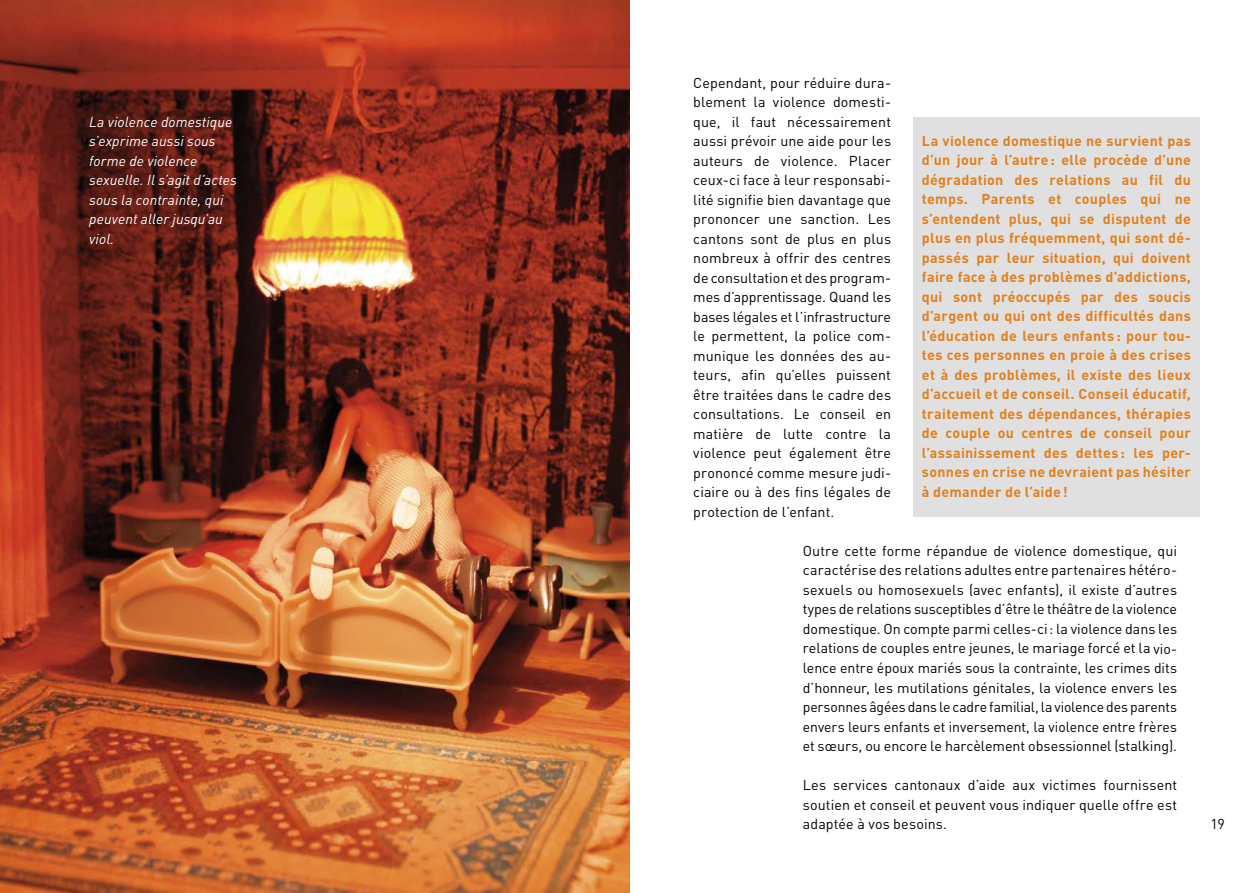
<style>
.page{position:relative;width:1259px;height:893px;background:#fff}
.page>*{position:absolute;margin:0;border:0;box-sizing:border-box;transform-origin:0 0}
.t1{font:14.25px/19.5px "DIN Weber";letter-spacing:.005em;color:#000}
.t2{font:700 14.25px/19.5px "DIN Weber";letter-spacing:.02em;color:#e0801f;text-align:justify}
.t3{font:italic 14.25px/19.5px "DIN Weber";letter-spacing:.005em;color:#fff}
</style>
<div class="page">
<div style="left:913px;top:117px;width:286px;height:400px;background:#e0e0e0"></div>
<img style="left:0;top:0;width:629px;height:893px">
<p class="t3" style="left:89px;top:112px;width:149px">La violence domestique s’exprime aussi sous forme de violence sexuelle. Il s’agit d’actes sous la contrainte, qui peuvent aller jusqu’au viol.</p>
<p class="t1" style="left:693px;top:73px;width:199px">Cependant, pour réduire dura&shy;blement la violence domesti&shy;que, il faut nécessairement aussi prévoir une aide pour les auteurs de violence. Placer ceux-ci face à leur responsabi&shy;lité signifie bien davantage que prononcer une sanction. Les cantons sont de plus en plus nombreux à offrir des centres de consultation et des program&shy;mes d’apprentissage. Quand les bases légales et l’infrastructure le permettent, la police com&shy;munique les données des au&shy;teurs, afin qu’elles puissent être traitées dans le cadre des consultations. Le conseil en matière de lutte contre la violence peut également être prononcé comme mesure judi&shy;ciaire ou à des fins légales de protection de l’enfant.</p>
<p class="t2" style="left:922px;top:130px;width:270px">La violence domestique ne survient pas d’un jour à l’autre : elle procède d’une dégradation des relations au fil du temps. Parents et couples qui ne s’entendent plus, qui se disputent de plus en plus fréquemment, qui sont dé&shy;passés par leur situation, qui doivent faire face à des problèmes d’addictions, qui sont préoccupés par des soucis d’argent ou qui ont des difficultés dans l’éducation de leurs enfants : pour tou&shy;tes ces personnes en proie à des crises et à des problèmes, il existe des lieux d’accueil et de conseil. Conseil éducatif, traitement des dépendances, thérapies de couple ou centres de conseil pour l’assainissement des dettes : les per&shy;sonnes en crise ne devraient pas hésiter à demander de l’aide!</p>
<p class="t1" style="left:803px;top:541px;width:376px">Outre cette forme répandue de violence domestique, qui caractérise des relations adultes entre partenaires hétéro&shy;sexuels ou homosexuels (avec enfants), il existe d’autres types de relations susceptibles d’être le théâtre de la violence domestique. On compte parmi celles-ci: la violence dans les relations de couples entre jeunes, le mariage forcé et la vio&shy;lence entre époux mariés sous la contrainte, les crimes dits d’honneur, les mutilations génitales, la violence envers les personnes âgées dans le cadre familial, la violence des parents envers leurs enfants et inversement, la violence entre frères et sœurs, ou encore le harcèlement obsessionnel (stalking).</p>
<p class="t1" style="left:803px;top:775px;width:376px;text-align:justify">Les services cantonaux d’aide aux victimes fournissent soutien et conseil et peuvent vous indiquer quelle offre est adaptée à vos besoins.</p>
<p class="t1" style="left:1210px;top:814px;width:16px">19</p>
</div>
